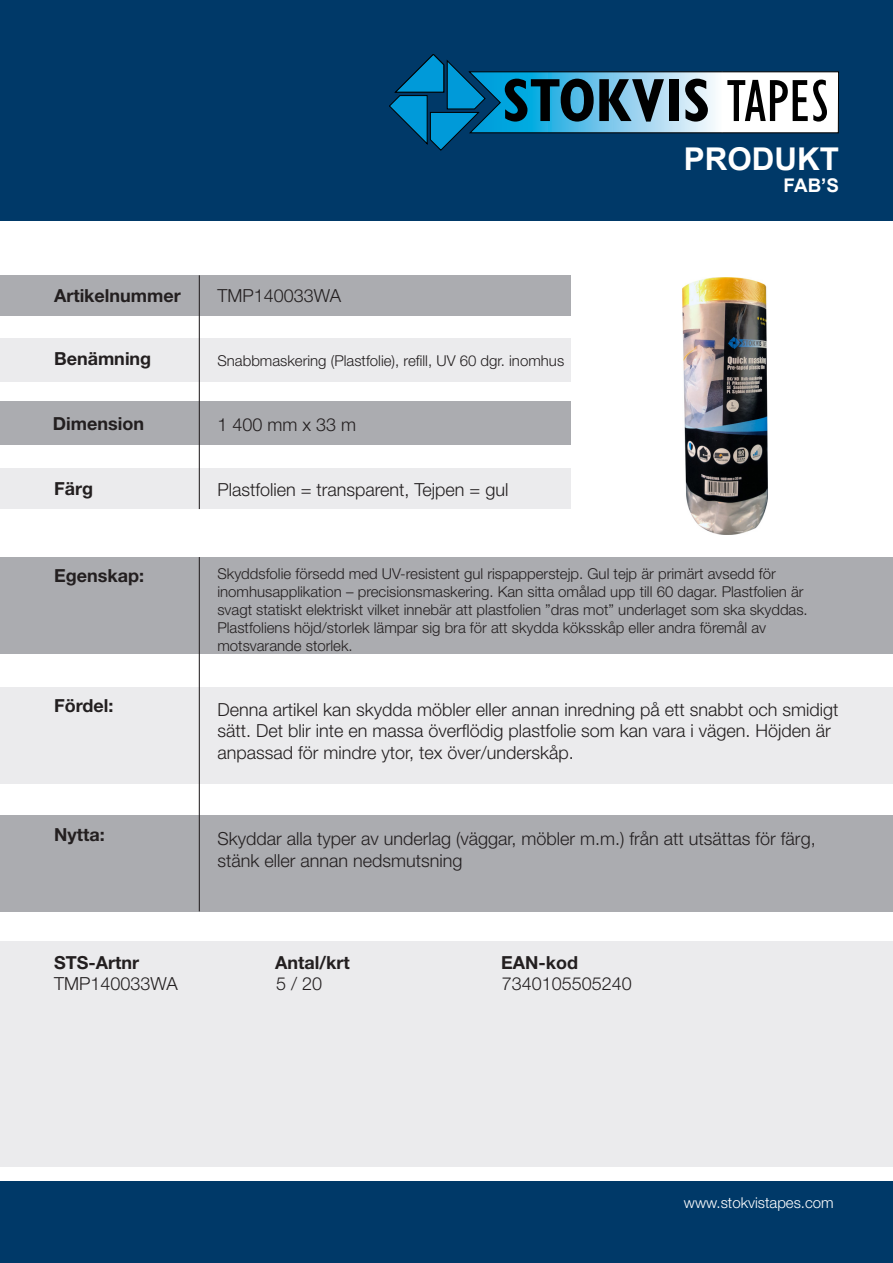
<style>
.page{position:relative;width:893px;height:1263px;background:#fff}
.page>*{position:absolute;margin:0;border:0;box-sizing:border-box;transform-origin:0 0}
.t1{font:700 31.35px "Arial";color:#fff}
.t2{font:700 18.9px "Arial";color:#fff}
.t3{font:300 18px/21.6px "Helvetica Neue LT Std";color:#231f20}
.t4{font:700 18px "Helvetica Neue CO Std";color:#231f20}
.t5{font:300 15px/18px "Helvetica Neue LT Std";color:#231f20}
.t6{font:300 15px "Helvetica Neue LT Std";color:#fff}
</style>
<div class="page">
<div style="left:0;top:0;width:893px;height:221px;background:#003968"></div>
<div style="left:0;top:1181px;width:893px;height:82px;background:#003968"></div>
<div style="left:0;top:942px;width:893px;height:225px;background:#ebebed"></div>
<div style="left:0;top:815px;width:893px;height:96px;background:#abacb0"></div>
<div style="left:0;top:687px;width:893px;height:96px;background:#ebebed"></div>
<div style="left:0;top:557px;width:893px;height:96px;background:#abacb0"></div>
<div style="left:0;top:468px;width:570px;height:41px;background:#ebebed"></div>
<div style="left:0;top:402px;width:570px;height:43px;background:#abacb0"></div>
<div style="left:0;top:338px;width:570px;height:44px;background:#ebebed"></div>
<div style="left:0;top:275px;width:570px;height:41px;background:#abacb0"></div>
<svg style="left:389px;top:54px;width:450px;height:97px"></svg>
<hr style="left:199px;top:275px;width:1px;height:234px;background:#231f20">
<hr style="left:199px;top:557px;width:1px;height:354px;background:#231f20">
<img style="left:682px;top:278px;width:86px;height:256px">
<p class="t1" style="left:684px;top:137px;width:157px">PRODUKT</p>
<p class="t2" style="left:784px;top:172px;width:57px">FAB’S</p>
<p class="t4" style="left:54px;top:284px;width:128px">Artikelnummer</p>
<p class="t3" style="left:217px;top:284px;width:125px">TMP140033WA</p>
<p class="t4" style="left:54px;top:348px;width:99px">Benämning</p>
<p class="t5" style="left:217px;top:352px;width:348px">Snabbmaskering (Plastfolie), refill, UV 60 dgr. inomhus</p>
<p class="t4" style="left:53px;top:412px;width:93px">Dimension</p>
<p class="t3" style="left:217px;top:414px;width:140px">1 400 mm x 33 m</p>
<p class="t4" style="left:54px;top:477px;width:41px">Färg</p>
<p class="t3" style="left:217px;top:478px;width:293px">Plastfolien = transparent, Tejpen = gul</p>
<p class="t4" style="left:54px;top:564px;width:91px">Egenskap:</p>
<p class="t5" style="left:217px;top:564px;width:592px">Skyddsfolie försedd med UV-resistent gul rispapperstejp. Gul tejp är primärt avsedd för inomhusapplikation – precisionsmaskering. Kan sitta omålad upp till 60 dagar. Plastfolien är svagt statiskt elektriskt vilket innebär att plastfolien ”dras mot” underlaget som ska skyddas.<br>Plastfoliens höjd/storlek lämpar sig bra för att skydda köksskåp eller andra föremål av motsvarande storlek.</p>
<p class="t4" style="left:54px;top:694px;width:61px">Fördel:</p>
<p class="t3" style="left:217px;top:698px;width:623px">Denna artikel kan skydda möbler eller annan inredning på ett snabbt och smidigt sätt. Det blir inte en massa överflödig plastfolie som kan vara i vägen. Höjden är anpassad för mindre ytor, tex över/underskåp.</p>
<p class="t4" style="left:54px;top:823px;width:52px">Nytta:</p>
<p class="t3" style="left:217px;top:828px;width:600px">Skyddar alla typer av underlag (väggar, möbler m.m.) från att utsättas för färg, stänk eller annan nedsmutsning</p>
<p class="t4" style="left:54px;top:951px;width:87px">STS-Artnr</p>
<p class="t4" style="left:275px;top:951px;width:76px">Antal/krt</p>
<p class="t4" style="left:501px;top:951px;width:78px">EAN-kod</p>
<p class="t3" style="left:54px;top:972px;width:125px">TMP140033WA</p>
<p class="t3" style="left:276px;top:972px;width:48px">5 / 20</p>
<p class="t3" style="left:502px;top:972px;width:132px">7340105505240</p>
<p class="t6" style="left:684px;top:1193px;width:151px">www.stokvistapes.com</p>
</div>
